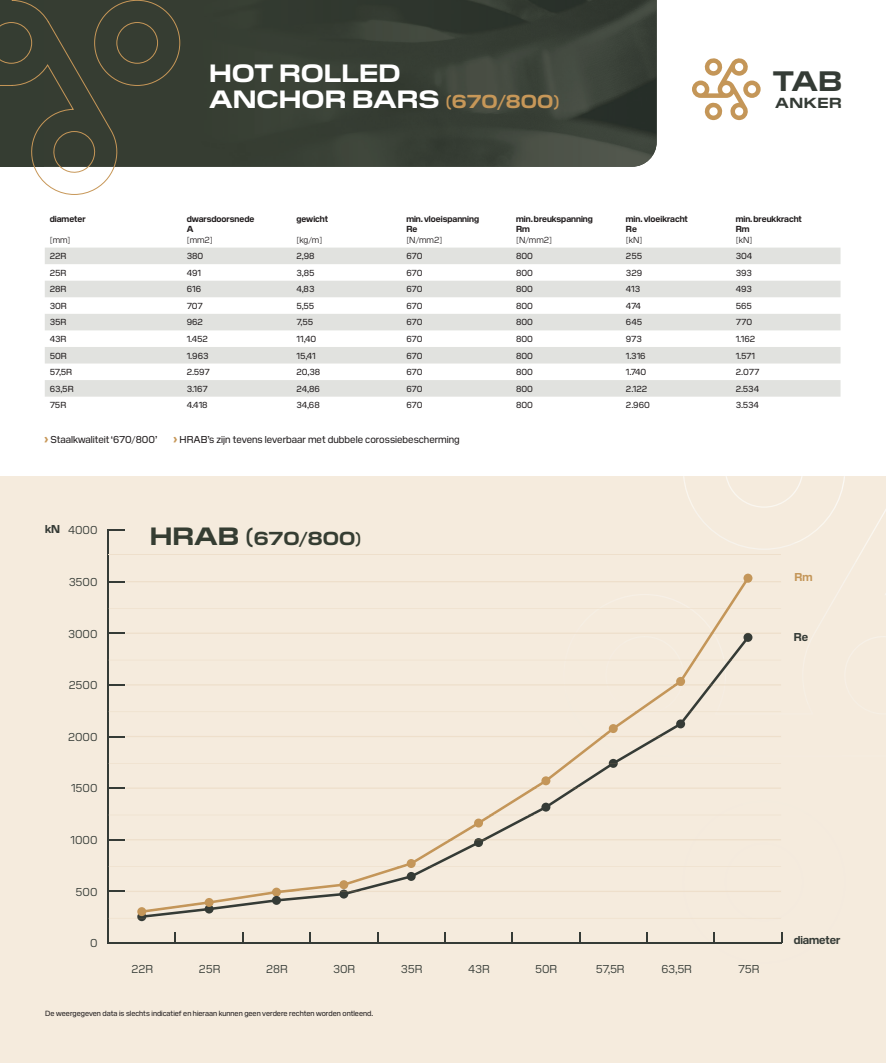
<style>
.page{position:relative;width:886px;height:1063px;background:#fff}
.page>*{position:absolute;margin:0;border:0;box-sizing:border-box;transform-origin:0 0}
.t1{font:700 28.12px "Pilat Wide";color:#343b35}
.t2{font:700 25px/26.2px "Pilat Wide";color:#fff}
.t3{font:700 18.75px "Pilat Wide";color:#353d32}
.t4{font:700 14.5px "Pilat Wide";letter-spacing:.04em;color:#343b35}
.t5{font:11.38px "Pilat";color:#353b36}
.t6{font:700 11.38px "Pilat";color:#353b36}
.t7{font:700 11.38px "Pilat";color:#c49659}
.t8{font:10px "Pilat";color:#231f20}
.t9{font:8.75px "Pilat";color:#231f20}
.t10{font:700 8.75px/10.5px "Pilat";color:#231f20}
.t11{font:8.75px "Pilat";color:#231f20}
.t12{font:7.5px "Pilat";color:#231f20}
.s1{font-size:18.75px;color:#c79758}
.s2{font-family:"Vista Sans";font-weight:900;font-size:12.5px;color:#c79758}
.s3{font-size:25px}
</style>
<div class="page">
<div style="left:0;top:476px;width:886px;height:587px;background:#f5ebdd"></div>
<img style="left:726px;top:476px;width:77px;height:32px">
<img style="left:563px;top:508px;width:323px;height:130px">
<svg style="left:45px;top:248px;width:795px;height:149px;fill:#e1e2df"></svg>
<hr style="left:108px;top:942px;width:674px;height:2px;background:#353b36">
<svg style="left:309px;top:933px;width:2px;height:9px"></svg>
<hr style="left:107px;top:530px;width:2px;height:413px;background:#353b36">
<svg style="left:107px;top:529px;width:18px;height:2px"></svg>
<div style="left:743px;top:574px;width:9px;height:9px;background:#c49659;border-radius:50%"></div>
<div style="left:137px;top:912px;width:9px;height:9px;background:#353b36;border-radius:50%"></div>
<hr style="left:109px;top:555px;width:672px;height:1px;background:#eedfcb">
<svg style="left:108px;top:577px;width:673px;height:342px"></svg>
<img style="left:180px;top:0;width:477px;height:167px">
<svg style="left:0;top:0;width:180px;height:195px"></svg>
<svg style="left:692px;top:58px;width:68px;height:62px"></svg>
<p class="t10" style="left:50px;top:213px;width:37px">diameter</p>
<p class="t11" style="left:50px;top:233px;width:22px">[mm]</p>
<h2 class="t2" style="left:209px;top:58px;width:352px">HOT ROLLED<br>ANCHOR BARS <span class="s1">(670/800)</span></h2>
<h1 class="t1" style="left:773px;top:61px;width:71px">TAB</h1>
<h3 class="t4" style="left:775px;top:92px;width:68px">ANKER</h3>
<p class="t10" style="left:187px;top:213px;width:69px">dwarsdoorsnede<br>A</p>
<p class="t11" style="left:187px;top:233px;width:28px">[mm2]</p>
<p class="t10" style="left:296px;top:213px;width:33px">gewicht</p>
<p class="t11" style="left:296px;top:233px;width:27px">[kg/m]</p>
<p class="t10" style="left:406px;top:213px;width:74px">min. vloeispanning<br>Re</p>
<p class="t11" style="left:406px;top:233px;width:37px">[N/mm2]</p>
<p class="t10" style="left:516px;top:213px;width:78px">min. breukspanning<br>Rm</p>
<p class="t11" style="left:516px;top:233px;width:37px">[N/mm2]</p>
<p class="t10" style="left:626px;top:213px;width:63px">min. vloeikracht<br>Re</p>
<p class="t11" style="left:626px;top:233px;width:18px">[kN]</p>
<p class="t10" style="left:736px;top:213px;width:68px">min. breukkracht<br>Rm</p>
<p class="t11" style="left:736px;top:233px;width:18px">[kN]</p>
<p class="t9" style="left:50px;top:250px;width:18px">22R</p>
<p class="t9" style="left:187px;top:250px;width:18px">380</p>
<p class="t9" style="left:296px;top:250px;width:20px">2,98</p>
<p class="t9" style="left:406px;top:250px;width:18px">670</p>
<p class="t9" style="left:516px;top:250px;width:18px">800</p>
<p class="t9" style="left:626px;top:250px;width:18px">255</p>
<p class="t9" style="left:736px;top:250px;width:18px">304</p>
<p class="t9" style="left:50px;top:266px;width:18px">25R</p>
<p class="t9" style="left:187px;top:266px;width:16px">491</p>
<p class="t9" style="left:296px;top:266px;width:20px">3,85</p>
<p class="t9" style="left:406px;top:266px;width:18px">670</p>
<p class="t9" style="left:516px;top:266px;width:18px">800</p>
<p class="t9" style="left:626px;top:266px;width:18px">329</p>
<p class="t9" style="left:736px;top:266px;width:18px">393</p>
<p class="t9" style="left:50px;top:283px;width:18px">28R</p>
<p class="t9" style="left:187px;top:283px;width:16px">616</p>
<p class="t9" style="left:296px;top:283px;width:19px">4,83</p>
<p class="t9" style="left:406px;top:283px;width:18px">670</p>
<p class="t9" style="left:516px;top:283px;width:18px">800</p>
<p class="t9" style="left:626px;top:283px;width:16px">413</p>
<p class="t9" style="left:736px;top:283px;width:18px">493</p>
<p class="t9" style="left:50px;top:299px;width:19px">30R</p>
<p class="t9" style="left:187px;top:299px;width:18px">707</p>
<p class="t9" style="left:296px;top:299px;width:19px">5,55</p>
<p class="t9" style="left:406px;top:299px;width:18px">670</p>
<p class="t9" style="left:516px;top:299px;width:18px">800</p>
<p class="t9" style="left:626px;top:299px;width:17px">474</p>
<p class="t9" style="left:736px;top:299px;width:18px">565</p>
<p class="t9" style="left:50px;top:316px;width:18px">35R</p>
<p class="t9" style="left:187px;top:316px;width:18px">962</p>
<p class="t9" style="left:296px;top:316px;width:18px">7,55</p>
<p class="t9" style="left:406px;top:316px;width:18px">670</p>
<p class="t9" style="left:516px;top:316px;width:18px">800</p>
<p class="t9" style="left:626px;top:316px;width:18px">645</p>
<p class="t9" style="left:736px;top:316px;width:18px">770</p>
<p class="t9" style="left:50px;top:333px;width:18px">43R</p>
<p class="t9" style="left:187px;top:333px;width:23px">1.452</p>
<p class="t9" style="left:296px;top:333px;width:21px">11,40</p>
<p class="t9" style="left:406px;top:333px;width:18px">670</p>
<p class="t9" style="left:516px;top:333px;width:18px">800</p>
<p class="t9" style="left:626px;top:333px;width:17px">973</p>
<p class="t9" style="left:736px;top:333px;width:21px">1.162</p>
<p class="t9" style="left:50px;top:349px;width:19px">50R</p>
<p class="t9" style="left:187px;top:349px;width:23px">1.963</p>
<p class="t9" style="left:296px;top:349px;width:21px">15,41</p>
<p class="t9" style="left:406px;top:349px;width:18px">670</p>
<p class="t9" style="left:516px;top:349px;width:18px">800</p>
<p class="t9" style="left:626px;top:349px;width:21px">1.316</p>
<p class="t9" style="left:736px;top:349px;width:21px">1.571</p>
<p class="t9" style="left:50px;top:366px;width:24px">57,5R</p>
<p class="t9" style="left:187px;top:366px;width:25px">2.597</p>
<p class="t9" style="left:296px;top:366px;width:25px">20,38</p>
<p class="t9" style="left:406px;top:366px;width:18px">670</p>
<p class="t9" style="left:516px;top:366px;width:18px">800</p>
<p class="t9" style="left:626px;top:366px;width:22px">1.740</p>
<p class="t9" style="left:736px;top:366px;width:25px">2.077</p>
<p class="t9" style="left:50px;top:382px;width:25px">63,5R</p>
<p class="t9" style="left:187px;top:382px;width:23px">3.167</p>
<p class="t9" style="left:296px;top:382px;width:25px">24,86</p>
<p class="t9" style="left:406px;top:382px;width:18px">670</p>
<p class="t9" style="left:516px;top:382px;width:18px">800</p>
<p class="t9" style="left:626px;top:382px;width:23px">2.122</p>
<p class="t9" style="left:736px;top:382px;width:25px">2.534</p>
<p class="t9" style="left:50px;top:399px;width:18px">75R</p>
<p class="t9" style="left:187px;top:399px;width:22px">4.418</p>
<p class="t9" style="left:296px;top:399px;width:25px">34,68</p>
<p class="t9" style="left:406px;top:399px;width:18px">670</p>
<p class="t9" style="left:516px;top:399px;width:18px">800</p>
<p class="t9" style="left:626px;top:399px;width:25px">2.960</p>
<p class="t9" style="left:736px;top:399px;width:25px">3.534</p>
<p class="t8" style="left:45px;top:432px;width:114px"><span class="s2">›</span> Staalkwaliteit ‘670/800’</p>
<p class="t8" style="left:174px;top:432px;width:288px"><span class="s2">›</span> HRAB’s zijn tevens leverbaar met dubbele corossiebescherming</p>
<h3 class="t6" style="left:45px;top:521px;width:17px">kN</h3>
<h3 class="t5" style="left:68px;top:522px;width:31px">4000</h3>
<h3 class="t5" style="left:69px;top:574px;width:30px">3500</h3>
<h3 class="t5" style="left:68px;top:625px;width:31px">3000</h3>
<h3 class="t5" style="left:69px;top:677px;width:30px">2500</h3>
<h3 class="t5" style="left:68px;top:728px;width:31px">2000</h3>
<h3 class="t5" style="left:71px;top:780px;width:28px">1500</h3>
<h3 class="t5" style="left:71px;top:832px;width:28px">1000</h3>
<h3 class="t5" style="left:76px;top:883px;width:23px">500</h3>
<h3 class="t5" style="left:90px;top:935px;width:9px">0</h3>
<h3 class="t3" style="left:150px;top:524px;width:213px"><span class="s3">HRAB (</span>670/800)</h3>
<h3 class="t5" style="left:132px;top:961px;width:23px">22R</h3>
<h3 class="t5" style="left:199px;top:961px;width:23px">25R</h3>
<h3 class="t5" style="left:266px;top:961px;width:23px">28R</h3>
<h3 class="t5" style="left:333px;top:961px;width:24px">30R</h3>
<h3 class="t5" style="left:401px;top:961px;width:23px">35R</h3>
<h3 class="t5" style="left:468px;top:961px;width:23px">43R</h3>
<h3 class="t5" style="left:535px;top:961px;width:24px">50R</h3>
<h3 class="t5" style="left:596px;top:961px;width:30px">57,5R</h3>
<h3 class="t5" style="left:661px;top:961px;width:32px">63,5R</h3>
<h3 class="t5" style="left:738px;top:961px;width:23px">75R</h3>
<p class="t12" style="left:45px;top:1008px;width:329px">De weergegeven data is slechts indicatief en hieraan kunnen geen verdere rechten worden ontleend.</p>
<h3 class="t7" style="left:794px;top:569px;width:20px">Rm</h3>
<h3 class="t6" style="left:794px;top:629px;width:16px">Re</h3>
<h3 class="t6" style="left:794px;top:931px;width:48px">diameter</h3>
</div>
